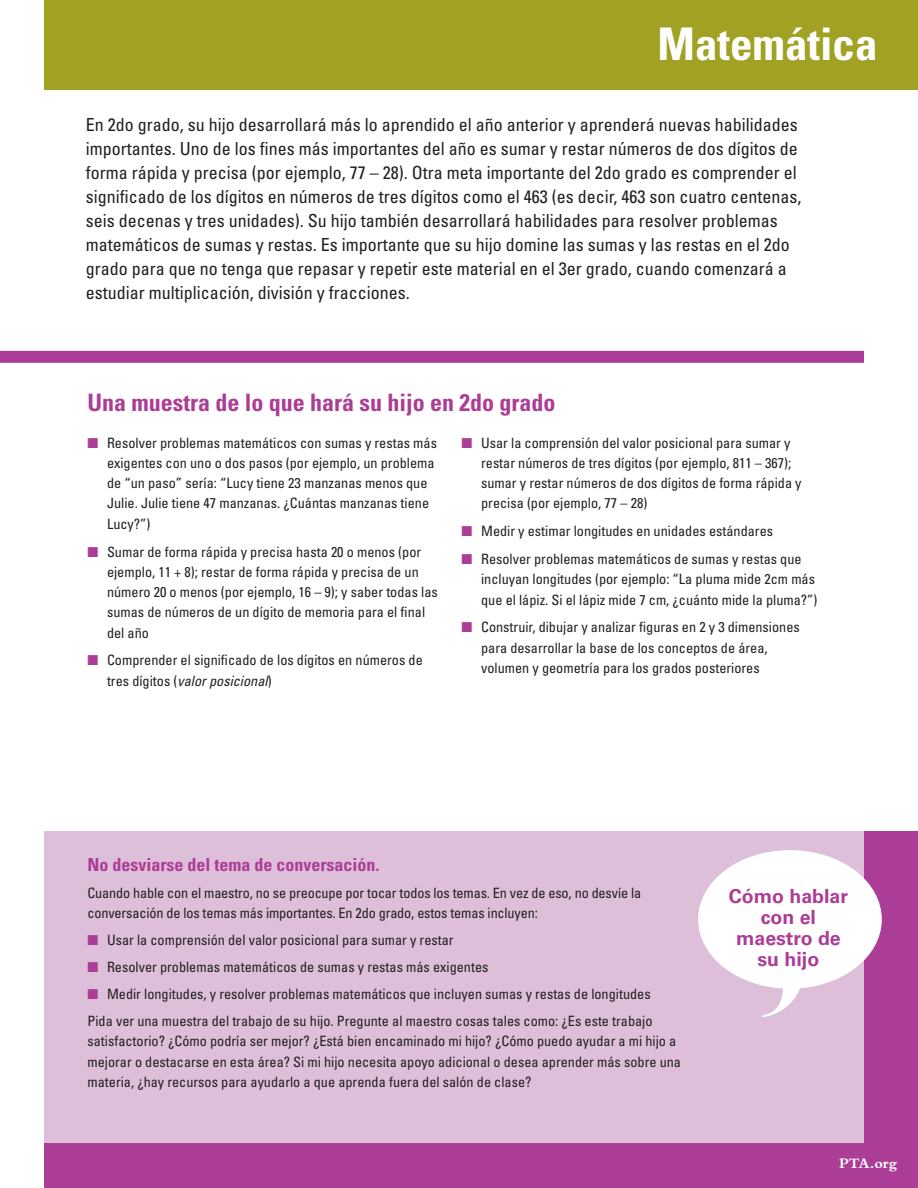
<style>
.page{position:relative;width:918px;height:1188px;background:#fff}
.page>*{position:absolute;margin:0;border:0;box-sizing:border-box;transform-origin:0 0}
.t1{font:700 condensed 45px "Univers LT Std";color:#fff}
.t2{font:700 condensed 24px "Univers LT Std";color:#ac3d96}
.t3{font:700 19.5px/21px "Univers LT Std";color:#ac3d96;text-align:center}
.t4{font:condensed 18px/24px "Univers LT Std";color:#231f20}
.t5{font:700 condensed 18px "Univers LT Std";color:#ac3d96}
.t6{font:700 15px "Bembo Std";color:#fff}
.t7{font:condensed 14.25px/20.2px "Univers LT Std";color:#231f20}
.s1{color:#ac3d96}
.s2{font-style:italic}
</style>
<div class="page">
<div style="left:44px;top:832px;width:871px;height:356px;background:#debfda"></div>
<div style="left:865px;top:832px;width:53px;height:356px;background:#ac3d96"></div>
<div style="left:44px;top:1143px;width:824px;height:45px;background:#ac3d96"></div>
<div style="left:44px;top:0;width:874px;height:90px;background:#a1a123"></div>
<div style="left:0;top:351px;width:864px;height:12px;background:#ac3d96"></div>
<div style="left:698px;top:850px;width:184px;height:139px;background:#fff;border-radius:50%"></div>
<svg style="left:754px;top:983px;width:47px;height:34px"></svg>
<p class="t1" style="left:658px;top:16px;width:222px">Matemática</p>
<p class="t4" style="left:86px;top:112px;width:717px">En 2do grado, su hijo desarrollará más lo aprendido el año anterior y aprenderá nuevas habilidades importantes. Uno de los fines más importantes del año es sumar y restar números de dos dígitos de forma rápida y precisa (por ejemplo, 77 – 28). Otra meta importante del 2do grado es comprender el significado de los dígitos en números de tres dígitos como el 463 (es decir, 463 son cuatro centenas, seis decenas y tres unidades). Su hijo también desarrollará habilidades para resolver problemas matemáticos de sumas y restas. Es importante que su hijo domine las sumas y las restas en el 2do grado para que no tenga que repasar y repetir este material en el 3er grado, cuando comenzará a estudiar multiplicación, división y fracciones.</p>
<p class="t2" style="left:88px;top:388px;width:469px">Una muestra de lo que hará su hijo en 2do grado</p>
<p class="t7" style="left:107px;top:432px;width:332px;text-indent:-20px"><span class="s1">■</span> Resolver problemas matemáticos con sumas y restas más exigentes con uno o dos pasos (por ejemplo, un problema de “un paso” sería: “Lucy tiene 23 manzanas menos que Julie. Julie tiene 47 manzanas. ¿Cuántas manzanas tiene Lucy?”)</p>
<p class="t7" style="left:107px;top:541px;width:332px;text-indent:-20px"><span class="s1">■</span> Sumar de forma rápida y precisa hasta 20 o menos (por ejemplo, 11 + 8); restar de forma rápida y precisa de un número 20 o menos (por ejemplo, 16 – 9); y saber todas las sumas de números de un dígito de memoria para el final del año</p>
<p class="t7" style="left:107px;top:650px;width:317px;text-indent:-20px"><span class="s1">■</span> Comprender el significado de los dígitos en números de tres dígitos (<span class="s2">valor posicional</span>)</p>
<p class="t7" style="left:481px;top:432px;width:322px;text-indent:-20px"><span class="s1">■</span> Usar la comprensión del valor posicional para sumar y restar números de tres dígitos (por ejemplo, 811 – 367); sumar y restar números de dos dígitos de forma rápida y precisa (por ejemplo, 77 – 28)</p>
<p class="t7" style="left:462px;top:521px;width:313px"><span class="s1">■</span> Medir y estimar longitudes en unidades estándares</p>
<p class="t7" style="left:481px;top:549px;width:338px;text-indent:-20px"><span class="s1">■</span> Resolver problemas matemáticos de sumas y restas que incluyan longitudes (por ejemplo: “La pluma mide 2cm más que el lápiz. Si el lápiz mide 7 cm, ¿cuánto mide la pluma?”)</p>
<p class="t7" style="left:481px;top:617px;width:320px;text-indent:-20px"><span class="s1">■</span> Construir, dibujar y analizar figuras en 2 y 3 dimensiones para desarrollar la base de los conceptos de área, volumen y geometría para los grados posteriores</p>
<p class="t5" style="left:88px;top:853px;width:293px">No desviarse del tema de conversación.</p>
<p class="t7" style="left:88px;top:883px;width:555px">Cuando hable con el maestro, no se preocupe por tocar todos los temas. En vez de eso, no desvíe la conversación de los temas más importantes. En 2do grado, estos temas incluyen:</p>
<p class="t7" style="left:88px;top:930px;width:368px"><span class="s1">■</span> Usar la comprensión del valor posicional para sumar y restar</p>
<p class="t7" style="left:88px;top:957px;width:402px"><span class="s1">■</span> Resolver problemas matemáticos de sumas y restas más exigentes</p>
<p class="t7" style="left:88px;top:984px;width:565px"><span class="s1">■</span> Medir longitudes, y resolver problemas matemáticos que incluyen sumas y restas de longitudes</p>
<p class="t7" style="left:88px;top:1011px;width:595px">Pida ver una muestra del trabajo de su hijo. Pregunte al maestro cosas tales como: ¿Es este trabajo satisfactorio? ¿Cómo podría ser mejor? ¿Está bien encaminado mi hijo? ¿Cómo puedo ayudar a mi hijo a mejorar o destacarse en esta área? Si mi hijo necesita apoyo adicional o desea aprender más sobre una materia, ¿hay recursos para ayudarlo a que aprenda fuera del salón de clase?</p>
<p class="t3" style="left:729px;top:886px;width:121px">Cómo hablar con el maestro de su hijo</p>
<p class="t6" style="left:839px;top:1155px;width:60px">PTA.org</p>
</div>
